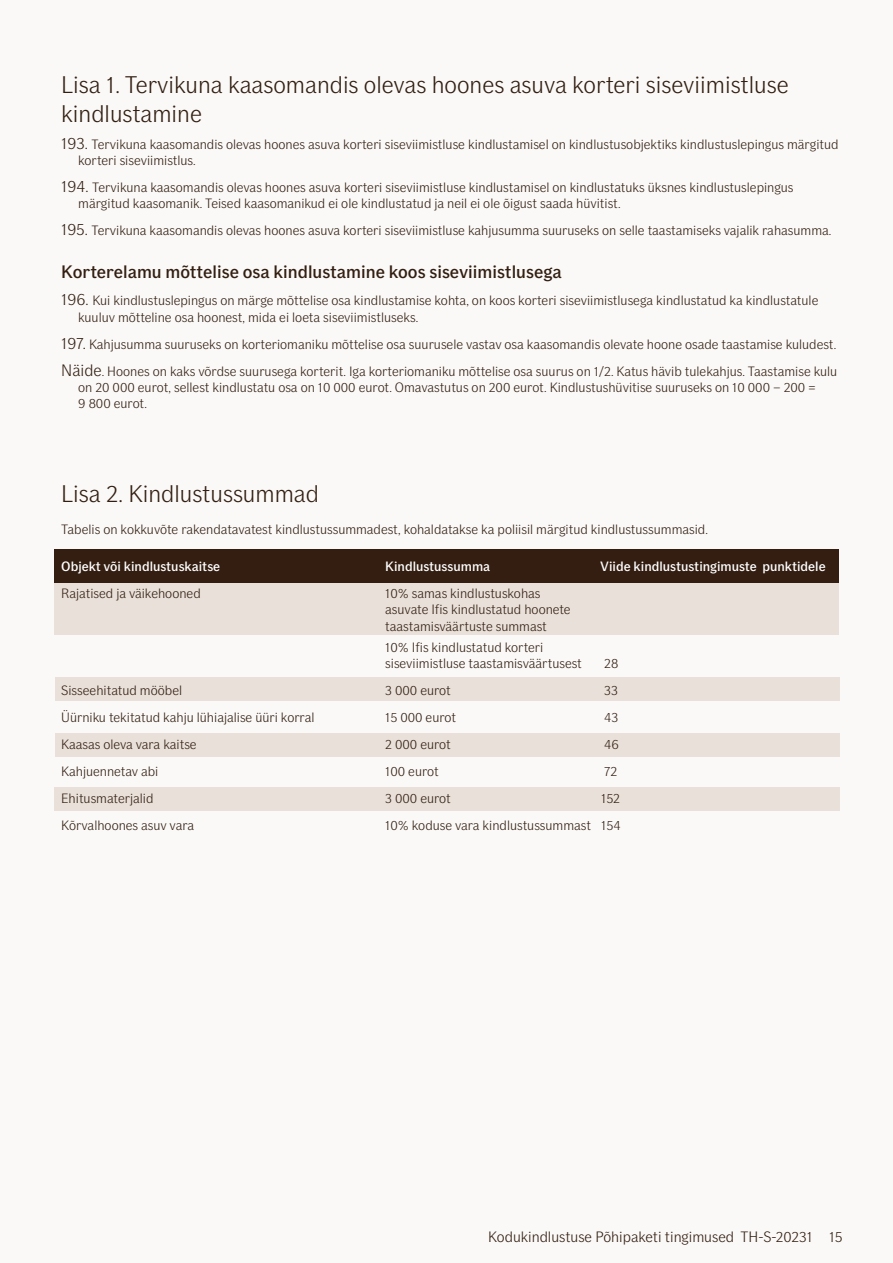
<style>
.page{position:relative;width:893px;height:1263px;background:#faf9f7}
.page>*{position:absolute;margin:0;border:0;box-sizing:border-box;transform-origin:0 0}
.t1{font:300 24px/28.8px "If Sans";color:#331f12}
.t2{font:500 18px "If Sans";color:#331f12}
.t3{font:300 15px "If Sans";color:#331e11}
.t4{font:300 13.5px/16.2px "If Sans";color:#331f12}
.t5{font:500 13.5px "If Sans";color:#fff}
.s1{font-size:16.5px}
</style>
<div class="page">
<div style="left:55px;top:677px;width:784px;height:24px;background:#e8e0d9"></div>
<div style="left:54px;top:549px;width:785px;height:35px;background:#331e11"></div>
<div style="left:54px;top:583px;width:785px;height:51px;background:#e8e0d9"></div>
<div style="left:55px;top:733px;width:784px;height:23px;background:#e8e0d9"></div>
<div style="left:54px;top:787px;width:785px;height:23px;background:#e8e0d9"></div>
<p class="t1" style="left:61px;top:70px;width:729px">Lisa 1. Tervikuna kaasomandis olevas hoones asuva korteri siseviimistluse kindlustamine</p>
<p class="t4" style="left:78px;top:136px;width:762px;text-indent:-17px"><span class="s1">193.</span> Tervikuna kaasomandis olevas hoones asuva korteri siseviimistluse kindlustamisel on kindlustusobjektiks kindlustuslepingus märgitud korteri siseviimistlus.</p>
<p class="t4" style="left:78px;top:179px;width:717px;text-indent:-17px"><span class="s1">194.</span> Tervikuna kaasomandis olevas hoones asuva korteri siseviimistluse kindlustamisel on kindlustatuks üksnes kindlustuslepingus märgitud kaasomanik. Teised kaasomanikud ei ole kindlustatud ja neil ei ole õigust saada hüvitist.</p>
<p class="t4" style="left:61px;top:222px;width:772px"><span class="s1">195.</span> Tervikuna kaasomandis olevas hoones asuva korteri siseviimistluse kahjusumma suuruseks on selle taastamiseks vajalik rahasumma.</p>
<p class="t2" style="left:61px;top:262px;width:502px">Korterelamu mõttelise osa kindlustamine koos siseviimistlusega</p>
<p class="t4" style="left:78px;top:293px;width:742px;text-indent:-17px"><span class="s1">196.</span> Kui kindlustuslepingus on märge mõttelise osa kindlustamise kohta, on koos korteri siseviimistlusega kindlustatud ka kindlustatule kuuluv mõtteline osa hoonest, mida ei loeta siseviimistluseks.</p>
<p class="t4" style="left:61px;top:336px;width:776px"><span class="s1">197.</span> Kahjusumma suuruseks on korteriomaniku mõttelise osa suurusele vastav osa kaasomandis olevate hoone osade taastamise kuludest.</p>
<p class="t4" style="left:78px;top:363px;width:760px;text-indent:-17px"><span class="s1">Näide</span>. Hoones on kaks võrdse suurusega korterit. Iga korteriomaniku mõttelise osa suurus on 1/2. Katus hävib tulekahjus. Taastamise kulu on 20 000 eurot, sellest kindlustatu osa on 10 000 eurot. Omavastutus on 200 eurot. Kindlustushüvitise suuruseks on 10 000 – 200 =<br>9 800 eurot.</p>
<p class="t1" style="left:61px;top:479px;width:259px">Lisa 2. Kindlustussummad</p>
<p class="t4" style="left:61px;top:521px;width:648px">Tabelis on kokkuvõte rakendatavatest kindlustussummadest, kohaldatakse ka poliisil märgitud kindlustussummasid.</p>
<p class="t5" style="left:61px;top:559px;width:161px">Objekt või kindlustuskaitse</p>
<p class="t5" style="left:385px;top:559px;width:107px">Kindlustussumma</p>
<p class="t5" style="left:600px;top:559px;width:227px">Viide kindlustustingimuste punktidele</p>
<p class="t4" style="left:61px;top:585px;width:141px">Rajatised ja väikehooned</p>
<p class="t4" style="left:385px;top:585px;width:187px">10% samas kindlustuskohas asuvate Ifis kindlustatud hoonete taastamisväärtuste summast</p>
<p class="t4" style="left:385px;top:639px;width:198px">10% Ifis kindlustatud korteri siseviimistluse taastamisväärtusest</p>
<p class="t4" style="left:604px;top:655px;width:16px">28</p>
<p class="t4" style="left:61px;top:682px;width:122px">Sisseehitatud mööbel</p>
<p class="t4" style="left:385px;top:682px;width:67px">3 000 eurot</p>
<p class="t4" style="left:604px;top:682px;width:15px">33</p>
<p class="t4" style="left:61px;top:709px;width:255px">Üürniku tekitatud kahju lühiajalise üüri korral</p>
<p class="t4" style="left:385px;top:709px;width:72px">15 000 eurot</p>
<p class="t4" style="left:604px;top:709px;width:15px">43</p>
<p class="t4" style="left:61px;top:736px;width:137px">Kaasas oleva vara kaitse</p>
<p class="t4" style="left:385px;top:736px;width:67px">2 000 eurot</p>
<p class="t4" style="left:604px;top:736px;width:16px">46</p>
<p class="t4" style="left:61px;top:763px;width:99px">Kahjuennetav abi</p>
<p class="t4" style="left:385px;top:763px;width:55px">100 eurot</p>
<p class="t4" style="left:604px;top:763px;width:15px">72</p>
<p class="t4" style="left:61px;top:790px;width:94px">Ehitusmaterjalid</p>
<p class="t4" style="left:385px;top:790px;width:67px">3 000 eurot</p>
<p class="t4" style="left:601px;top:790px;width:20px">152</p>
<p class="t4" style="left:61px;top:817px;width:134px">Kõrvalhoones asuv vara</p>
<p class="t4" style="left:385px;top:817px;width:237px">10% koduse vara kindlustussummast 154</p>
<p class="t3" style="left:488px;top:1228px;width:356px">Kodukindlustuse Põhipaketi tingimused TH-S-20231 15</p>
</div>
